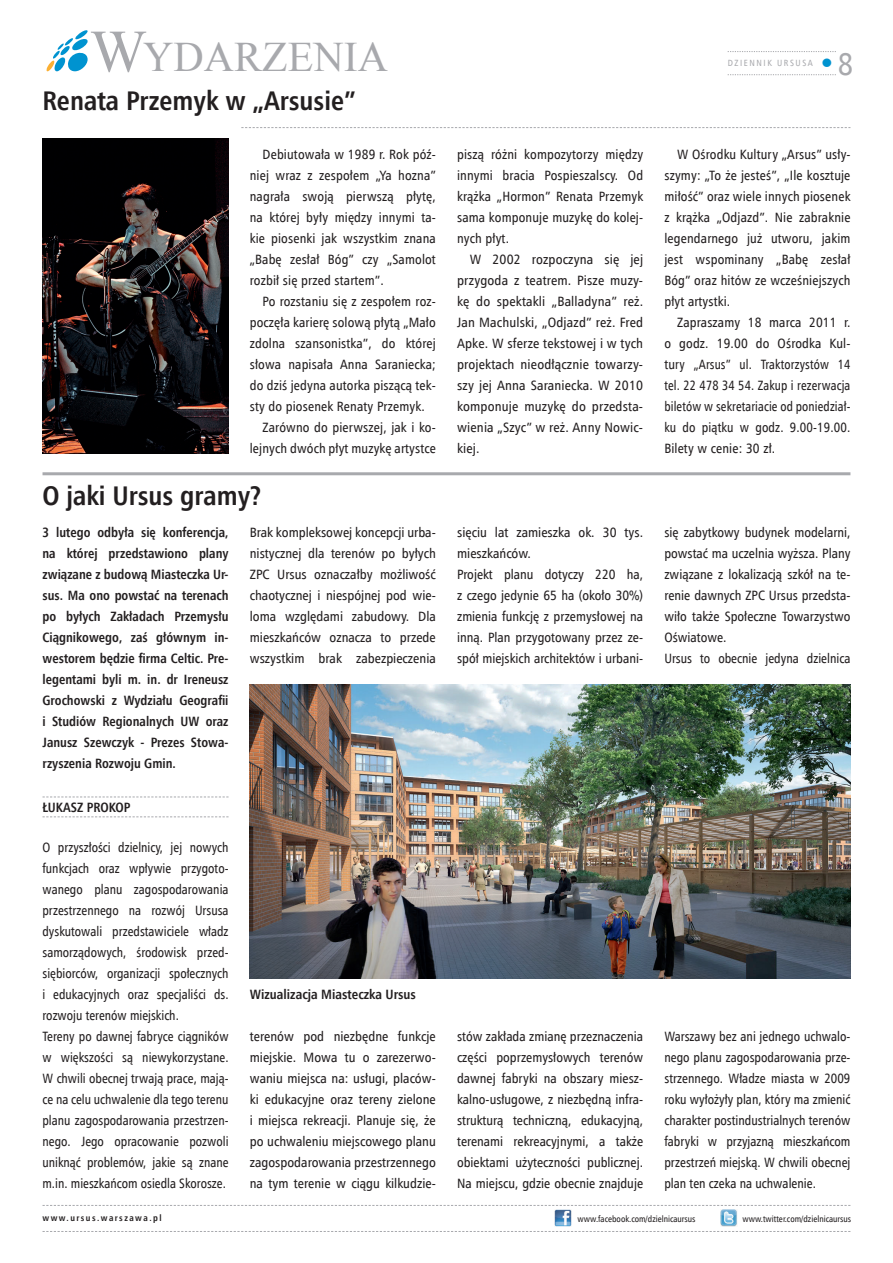
<style>
.page{position:relative;width:893px;height:1263px;background:#fff}
.page>*{position:absolute;margin:0;border:0;box-sizing:border-box;transform-origin:0 0}
.t1{font:42px "Times New Roman";color:#a8a9ad}
.t2{font:30px "Humnst 777 Cn EU";color:#0093d0}
.t3{font:700 27px "Humnst 777 Cn EU";color:#231f20}
.t4{font:13.5px/21px "Humnst 777 Cn EU";color:#231f20;text-align:justify}
.t5{font:13.5px/21px "Humnst 777 Cn EU";color:#231f20;text-align:justify;scale:1.04 1}
.t6{font:700 13.5px/21px "Humnst 777 Cn EU";color:#231f20;text-align:justify}
.t7{font:13.5px/21px "Humnst 777 Cn EU";color:#231f20;text-align:justify;scale:1.05 1}
.t8{font:9px "Humnst 777 Cn EU";color:#231f20}
.t9{font:700 9px "Humnst 777 Cn EU";letter-spacing:.16em;color:#231f20}
.t10{font:9px "Humnst 777 Cn EU";letter-spacing:.175em;color:#a8a9ad}
.s1{font-size:60px}
.s2{font-size:31.5px;color:#a8a9ad}
</style>
<div class="page">
<img style="left:555px;top:1210px;width:16px;height:17px">
<img style="left:720px;top:1210px;width:17px;height:17px">
<svg style="left:43px;top:1231px;width:807px;height:1px"></svg>
<svg style="left:43px;top:1205px;width:807px;height:1px"></svg>
<svg style="left:47px;top:30px;width:41px;height:41px"></svg>
<svg style="left:241px;top:127px;width:609px;height:1px"></svg>
<img style="left:43px;top:138px;width:186px;height:315px">
<hr style="left:43px;top:472px;width:807px;height:3px;background:#a8a9ad">
<svg style="left:43px;top:796px;width:186px;height:1px"></svg>
<svg style="left:43px;top:816px;width:186px;height:1px"></svg>
<img style="left:250px;top:684px;width:600px;height:294px">
<svg style="left:728px;top:51px;width:108px;height:1px"></svg>
<svg style="left:728px;top:74px;width:108px;height:1px"></svg>
<h1 class="t1" style="left:90px;top:29px;width:299px"><span class="s1">W</span>YDARZENIA</h1>
<h3 class="t3" style="left:43px;top:84px;width:315px">Renata Przemyk w „Arsusie”</h3>
<p class="t4" style="left:250px;top:144px;width:188px;text-indent:13px">Debiutowała w 1989 r. Rok póź&shy;niej wraz z zespołem „Ya hozna” nagrała swoją pierwszą płytę, na której były między innymi ta&shy;kie piosenki jak wszystkim znana „Babę zesłał Bóg” czy „Samolot rozbił się przed startem”.</p>
<p class="t4" style="left:263px;top:291px;width:175px">Po rozstaniu się z zespołem roz-</p>
<p class="t4" style="left:250px;top:312px;width:188px">poczęła karierę solową płytą „Mało</p>
<p class="t4" style="left:250px;top:333px;width:188px">zdolna szansonistka”, do której</p>
<p class="t4" style="left:250px;top:354px;width:188px">słowa napisała Anna Saraniecka;</p>
<p class="t4" style="left:250px;top:375px;width:188px">do dziś jedyna autorka piszącą tek-</p>
<p class="t4" style="left:250px;top:396px;width:176px">sty do piosenek Renaty Przemyk.</p>
<p class="t4" style="left:263px;top:417px;width:175px">Zarówno do pierwszej, jak i ko-</p>
<p class="t4" style="left:250px;top:438px;width:188px">lejnych dwóch płyt muzykę artystce</p>
<h3 class="t3" style="left:43px;top:479px;width:221px">O jaki Ursus gramy?</h3>
<p class="t6" style="left:43px;top:522px;width:188px">3 lutego odbyła się konferencja, na której przedstawiono plany związane z budową Miasteczka Ur&shy;sus. Ma ono powstać na terenach po byłych Zakładach Przemysłu Ciągnikowego, zaś głównym in&shy;westorem będzie firma Celtic. Pre&shy;legentami byli m. in. dr Ireneusz Grochowski z Wydziału Geografii i Studiów Regionalnych UW oraz Janusz Szewczyk - Prezes Stowa&shy;rzyszenia Rozwoju Gmin.</p>
<p class="t6" style="left:43px;top:797px;width:88px">łukasz prokop</p>
<p class="t4" style="left:43px;top:837px;width:188px;text-align:left">O przyszłości dzielnicy, jej nowych funkcjach oraz wpływie przygoto&shy;wanego planu zagospodarowania przestrzennego na rozwój Ursusa dyskutowali przedstawiciele władz samorządowych, środowisk przed&shy;siębiorców, organizacji społecznych i edukacyjnych oraz specjaliści ds. rozwoju terenów miejskich.<br>Tereny po dawnej fabryce ciągników w większości są niewykorzystane.<br>W chwili obecnej trwają prace, mają&shy;ce na celu uchwalenie dla tego terenu planu zagospodarowania przestrzen&shy;nego. Jego opracowanie pozwoli uniknąć problemów, jakie są znane m.in. mieszkańcom osiedla Skorosze.</p>
<p class="t5" style="left:250px;top:522px;width:180px">Brak kompleksowej koncepcji urba&shy;nistycznej dla terenów po byłych ZPC Ursus oznaczałby możliwość chaotycznej i niespójnej pod wie&shy;loma względami zabudowy. Dla mieszkańców oznacza to przede wszystkim brak zabezpieczenia</p>
<p class="t6" style="left:250px;top:984px;width:168px">Wizualizacja Miasteczka Ursus</p>
<p class="t5" style="left:250px;top:1026px;width:180px">terenów pod niezbędne funkcje miejskie. Mowa tu o zarezerwo&shy;waniu miejsca na: usługi, placów&shy;ki edukacyjne oraz tereny zielone i miejsca rekreacji. Planuje się, że po uchwaleniu miejscowego planu zagospodarowania przestrzennego na tym terenie w ciągu kilkudzie-</p>
<p class="t10" style="left:728px;top:57px;width:87px">DZIENNIK URSUSA</p>
<h2 class="t2" style="left:818px;top:45px;width:36px">•<span class="s2">8</span></h2>
<p class="t4" style="left:457px;top:144px;width:188px">piszą różni kompozytorzy między innymi bracia Pospieszalscy. Od krążka „H ormon” Renata Przemyk sama komponuje muzykę do kolej&shy;nych płyt.</p>
<p class="t7" style="left:457px;top:249px;width:179px;text-indent:13px">W 2002 rozpoczyna się jej przygoda z teatrem. Pisze muzy&shy;kę do spektakli „Balladyna” reż.<br>Jan Machulski, „Odjazd” reż. Fred Apke. W sferze tekstowej i w tych projektach nieodłącznie towarzy&shy;szy jej Anna Saraniecka. W 2010 komponuje muzykę do przedsta&shy;wienia „Szyc” w reż. Anny Nowic&shy;kiej.</p>
<p class="t4" style="left:664px;top:144px;width:188px;text-indent:13px">W Ośrodku Kultury „Arsus” usły&shy;szymy: „To że jesteś”, „Ile kosztuje miłość” oraz wiele innych piosenek z krążka „Odjazd”. Nie zabraknie legendarnego już utworu, jakim jest wspominany „Babę zesłał Bóg” oraz hitów ze wcześniejszych płyt artystki.</p>
<p class="t4" style="left:664px;top:312px;width:188px;text-indent:13px">Zapraszamy 18 marca 2011 r. o godz. 19.00 do Ośrodka Kul&shy;tury „Arsus” ul. Traktorzystów 14 tel. 22 478 34 54. Zakup i rezerwacja biletów w sekretariacie od poniedział&shy;ku do piątku w godz. 9.00-19.00.<br>Bilety w cenie: 30 zł.</p>
<p class="t5" style="left:457px;top:522px;width:180px;text-align:left">sięciu lat zamieszka ok. 30 tys. mieszkańców.<br>Projekt planu dotyczy 220 ha, z czego jedynie 65 ha (około 30%) zmienia funkcję z przemysłowej na inną. Plan przygotowany przez ze&shy;spół miejskich architektów i urbani-</p>
<p class="t4" style="left:664px;top:522px;width:188px;text-align:left">się zabytkowy budynek modelarni, powstać ma uczelnia wyższa. Plany związane z lokalizacją szkół na te&shy;renie dawnych ZPC Ursus przedsta&shy;wiło także Społeczne Towarzystwo<br>Oświatowe.<br>Ursus to obecnie jedyna dzielnica</p>
<p class="t4" style="left:457px;top:1026px;width:188px">stów zakłada zmianę przeznaczenia części poprzemysłowych terenów dawnej fabryki na obszary miesz&shy;kalno-usługowe, z niezbędną infra&shy;strukturą techniczną, edukacyjną, terenami rekreacyjnymi, a także obiektami użyteczności publicznej.<br>Na miejscu, gdzie obecnie znajduje</p>
<p class="t4" style="left:664px;top:1026px;width:188px">Warszawy bez ani jednego uchwalo&shy;nego planu zagospodarowania prze&shy;strzennego. Władze miasta w 2009 roku wyłożyły plan, który ma zmienić charakter postindustrialnych terenów fabryki w przyjazną mieszkańcom przestrzeń miejską. W chwili obecnej plan ten czeka na uchwalenie.</p>
<p class="t9" style="left:43px;top:1212px;width:121px">www.ursus.warszawa.pl</p>
<p class="t8" style="left:578px;top:1213px;width:120px">www.facebook.com/dzielnicaursus</p>
<p class="t8" style="left:742px;top:1213px;width:110px">www.twitter.com/dzielnicaursus</p>
</div>
